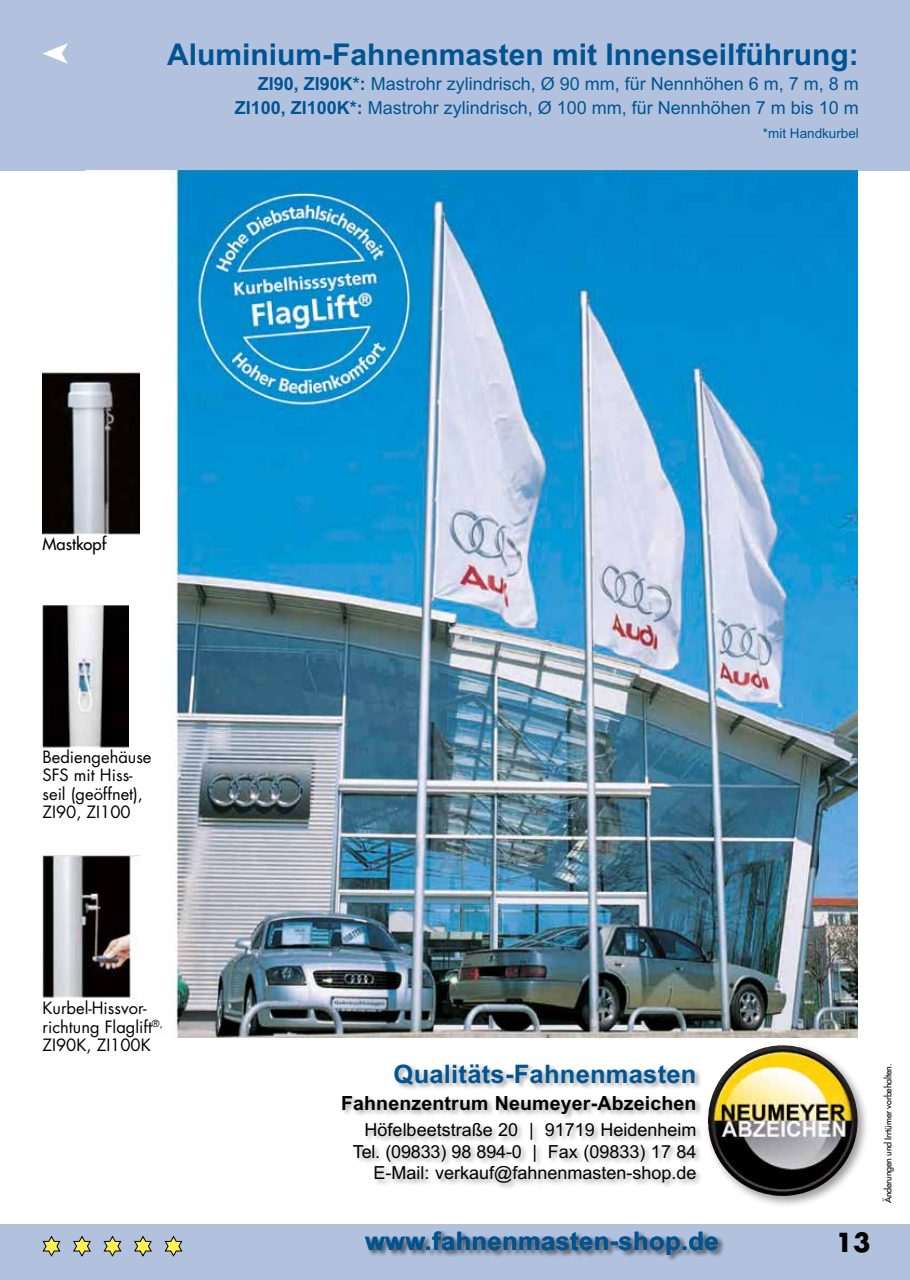
<style>
.page{position:relative;width:910px;height:1280px;background:#fff}
.page>*{position:absolute;margin:0;border:0;box-sizing:border-box;transform-origin:0 0}
.t1{font:700 30px "Arial";color:#005493}
.t2{font:700 25.5px "Arial";letter-spacing:.01em;color:#005493}
.t3{font:700 25.5px "Futura";color:#000}
.t4{font:700 19.5px "Arial";letter-spacing:.01em;color:#000}
.t5{font:18px/24px "Arial";color:#005493;text-align:right}
.t6{font:18px/21.6px "Arial";color:#000;text-align:right}
.t7{font:16.5px/18.5px "Futura";color:#000}
.t8{font:16.5px "Futura";color:#000}
.t9{font:13.5px "Arial";color:#005493}
.t10{font:9px "Futura";letter-spacing:-.02em;color:#000}
.s1{font-weight:700}
</style>
<div class="page">
<div style="left:0;top:0;width:910px;height:170px;background:#b2c2de"></div>
<div style="left:0;top:1225px;width:910px;height:55px;background:#b2c2de"></div>
<svg style="left:42px;top:1235px;width:19px;height:22px"></svg>
<svg style="left:73px;top:1236px;width:18px;height:21px"></svg>
<svg style="left:103px;top:1235px;width:19px;height:22px"></svg>
<svg style="left:134px;top:1236px;width:18px;height:21px"></svg>
<svg style="left:164px;top:1235px;width:19px;height:22px"></svg>
<div style="left:704px;top:1041px;width:166px;height:167px;background:#000;opacity:.4"></div>
<img style="left:708px;top:1045px;width:73px;height:108px">
<img style="left:86px;top:170px;width:772px;height:867px">
<div style="left:341px;top:1063px;width:362px;height:127px;background:#000;opacity:.35"></div>
<img style="left:43px;top:605px;width:86px;height:143px">
<img style="left:43px;top:372px;width:96px;height:162px">
<img style="left:43px;top:855px;width:96px;height:144px">
<div style="left:364px;top:1229px;width:361px;height:33px;background:#000;opacity:.37"></div>
<svg style="left:43px;top:43px;width:25px;height:21px"></svg>
<h1 class="t1" style="left:167px;top:33px;width:693px">Aluminium-Fahnenmasten mit Innenseilführung:</h1>
<p class="t5" style="left:235px;top:72px;width:626px"><span class="s1">ZI90, ZI90K*:</span> Mastrohr zylindrisch, Ø 90 mm, für Nennhöhen 6 m, 7 m, 8 m<br><span class="s1">ZI100, ZI100K*:</span> Mastrohr zylindrisch, Ø 100 mm, für Nennhöhen 7 m bis 10 m</p>
<p class="t9" style="left:763px;top:124px;width:98px">*mit Handkurbel</p>
<p class="t8" style="left:43px;top:534px;width:65px">Mastkopf</p>
<p class="t7" style="left:43px;top:747px;width:111px">Bediengehäuse<br>SFS mit Hiss&shy;seil (geöffnet),<br>ZI90, ZI100</p>
<p class="t7" style="left:43px;top:999px;width:122px">Kurbel-Hissvor&shy;richtung Flaglift<sup>®,<br></sup>ZI90K, ZI100K</p>
<h2 class="t2" style="left:394px;top:1057px;width:304px">Qualitäts-Fahnenmasten</h2>
<p class="t4" style="left:341px;top:1090px;width:357px">Fahnenzentrum Neumeyer-Abzeichen</p>
<p class="t6" style="left:353px;top:1119px;width:345px">Höfelbeetstraße 20 | 91719 Heidenheim<br>Tel. (09833) 98 894-0 | Fax (09833) 17 84<br>E-Mail: verkauf@fahnenmasten-shop.de</p>
<h2 class="t2" style="left:365px;top:1223px;width:355px">www.fahnenmasten-shop.de</h2>
<h2 class="t3" style="left:835px;top:1225px;width:36px">13</h2>
<p class="t10" style="left:882px;top:1203px;width:141px;rotate:-90deg">Änderungen und Irrtümer vorbehalten.</p>
</div>
